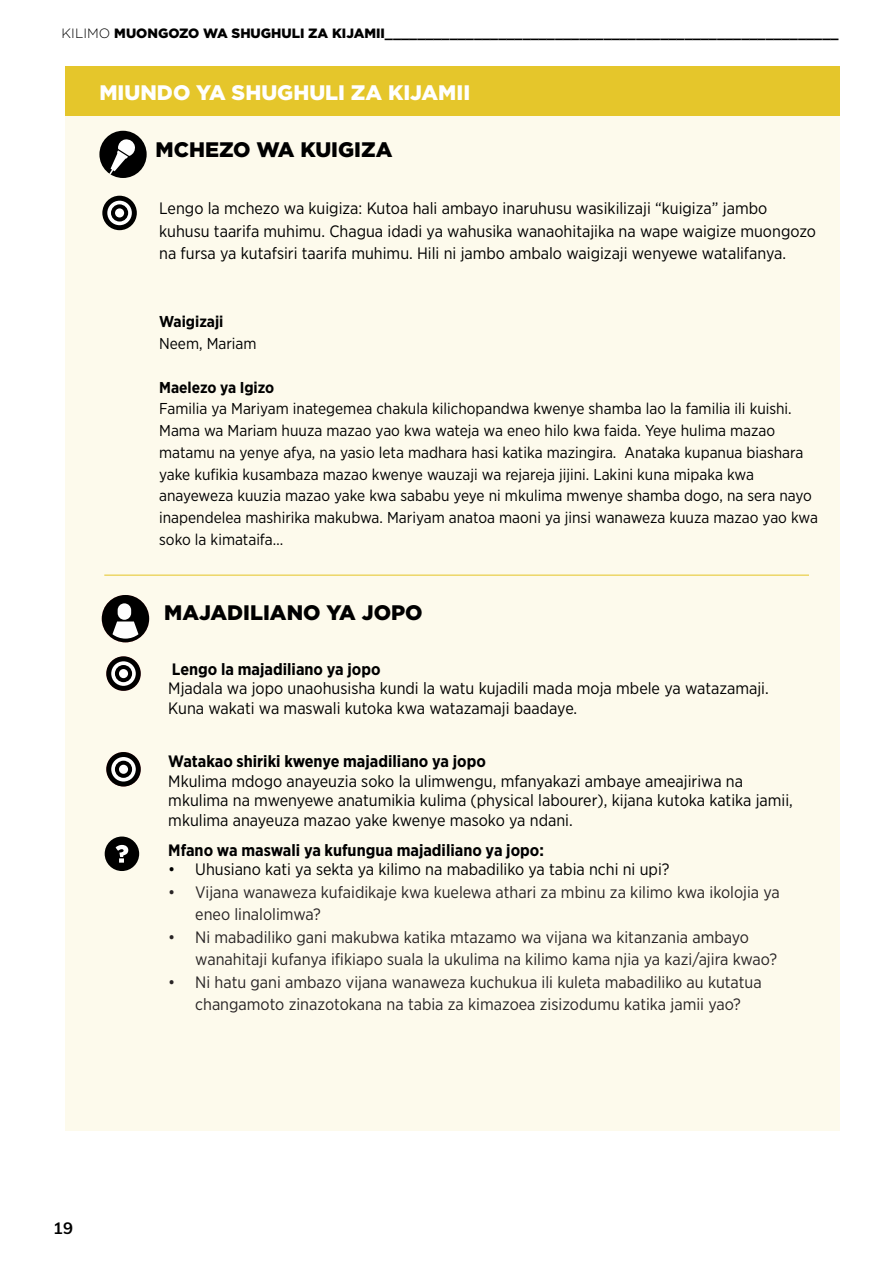
<style>
.page{position:relative;width:893px;height:1263px;background:#fff}
.page>*{position:absolute;margin:0;border:0;box-sizing:border-box;transform-origin:0 0}
.t1{font:900 21px "Gotham";color:#000}
.t2{font:900 21px "Gotham";color:#fff}
.t3{font:16.5px/19.5px "Gotham Narrow";color:#000}
.t4{font:16.5px/22.5px "Gotham Narrow";color:#282425}
.t5{font:700 16.5px "Gotham Narrow";color:#000}
.t6{font:700 16.5px "Muli";color:#000}
.t7{font:15.75px/21.8px "Gotham Narrow";color:#000}
.t8{font:700 15.75px "Gotham Narrow";color:#000}
.t9{font:900 13.5px "Gotham";color:#000}
.s1{font-weight:300}
</style>
<div class="page">
<div style="left:66px;top:97px;width:774px;height:1034px;background:#fdfaec"></div>
<div style="left:66px;top:66px;width:774px;height:50px;background:#e5c62b"></div>
<svg style="left:106px;top:656px;width:35px;height:35px"></svg>
<svg style="left:111px;top:661px;width:25px;height:25px"></svg>
<div style="left:115px;top:665px;width:17px;height:17px;background:#000;border-radius:50%"></div>
<div style="left:119px;top:669px;width:9px;height:9px;background:#fff;border-radius:50%"></div>
<div style="left:102px;top:595px;width:47px;height:47px;background:#000;border-radius:50%"></div>
<svg style="left:112px;top:621px;width:26px;height:18px"></svg>
<div style="left:118px;top:603px;width:13px;height:17px;background:#fff;border-radius:7px"></div>
<div style="left:105px;top:836px;width:34px;height:35px;background:#000;border-radius:50%"></div>
<svg style="left:116px;top:845px;width:12px;height:18px"></svg>
<hr style="left:104px;top:575px;width:705px;height:1px;background:#e7ca3a">
<div style="left:99px;top:131px;width:48px;height:47px;background:#000;border-radius:50%"></div>
<svg style="left:109px;top:139px;width:26px;height:35px"></svg>
<svg style="left:102px;top:196px;width:35px;height:34px"></svg>
<svg style="left:107px;top:201px;width:25px;height:24px"></svg>
<svg style="left:111px;top:204px;width:17px;height:18px"></svg>
<div style="left:115px;top:208px;width:9px;height:9px;background:#fff;border-radius:50%"></div>
<svg style="left:106px;top:752px;width:35px;height:34px"></svg>
<svg style="left:111px;top:757px;width:25px;height:24px"></svg>
<div style="left:115px;top:761px;width:17px;height:17px;background:#000;border-radius:50%"></div>
<div style="left:119px;top:765px;width:9px;height:9px;background:#fff;border-radius:50%"></div>
<p class="t9" style="left:62px;top:24px;width:778px"><span class="s1">KILIMO</span> MUONGOZO WA SHUGHULI ZA KIJAMII________________________________________________________</p>
<p class="t2" style="left:99px;top:79px;width:372px">MIUNDO YA SHUGHULI ZA KIJAMII</p>
<p class="t1" style="left:156px;top:135px;width:238px">MCHEZO WA KUIGIZA</p>
<p class="t3" style="left:159px;top:197px;width:658px;line-height:22.5px">Lengo la mchezo wa kuigiza: Kutoa hali ambayo inaruhusu wasikilizaji “kuigiza” jambo kuhusu taarifa muhimu. Chagua idadi ya wahusika wanaohitajika na wape waigize muongozo na fursa ya kutafsiri taarifa muhimu. Hili ni jambo ambalo waigizaji wenyewe watalifanya.</p>
<p class="t8" style="left:159px;top:312px;width:66px">Waigizaji</p>
<p class="t7" style="left:159px;top:332px;width:99px">Neem, Mariam</p>
<p class="t8" style="left:159px;top:377px;width:117px">Maelezo ya Igizo</p>
<p class="t7" style="left:159px;top:398px;width:660px">Familia ya Mariyam inategemea chakula kilichopandwa kwenye shamba lao la familia ili kuishi.<br>Mama wa Mariam huuza mazao yao kwa wateja wa eneo hilo kwa faida. Yeye hulima mazao matamu na yenye afya, na yasio leta madhara hasi katika mazingira. Anataka kupanua biashara yake kufikia kusambaza mazao kwenye wauzaji wa rejareja jijini. Lakini kuna mipaka kwa anayeweza kuuzia mazao yake kwa sababu yeye ni mkulima mwenye shamba dogo, na sera nayo inapendelea mashirika makubwa. Mariyam anatoa maoni ya jinsi wanaweza kuuza mazao yao kwa soko la kimataifa…</p>
<p class="t1" style="left:164px;top:598px;width:260px">MAJADILIANO YA JOPO</p>
<p class="t5" style="left:172px;top:658px;width:210px">Lengo la majadiliano ya jopo</p>
<p class="t3" style="left:168px;top:678px;width:602px">Mjadala wa jopo unaohusisha kundi la watu kujadili mada moja mbele ya watazamaji.<br>Kuna wakati wa maswali kutoka kwa watazamaji baadaye.</p>
<p class="t5" style="left:168px;top:751px;width:319px">Watakao shiriki kwenye majadiliano ya jopo</p>
<p class="t3" style="left:168px;top:771px;width:626px">Mkulima mdogo anayeuzia soko la ulimwengu, mfanyakazi ambaye ameajiriwa na mkulima na mwenyewe anatumikia kulima (physical labourer), kijana kutoka katika jamii, mkulima anayeuza mazao yake kwenye masoko ya ndani.</p>
<p class="t6" style="left:53px;top:1216px;width:21px">19</p>
<p class="t5" style="left:168px;top:839px;width:377px">Mfano wa maswali ya kufungua majadiliano ya jopo:</p>
<p class="t3" style="left:168px;top:859px;width:503px">• Uhusiano kati ya sekta ya kilimo na mabadiliko ya tabia nchi ni upi?</p>
<p class="t4" style="left:195px;top:880px;width:586px;text-indent:-27px">• Vijana wanaweza kufaidikaje kwa kuelewa athari za mbinu za kilimo kwa ikolojia ya eneo linalolimwa?</p>
<p class="t4" style="left:195px;top:925px;width:583px;text-indent:-27px">• Ni mabadiliko gani makubwa katika mtazamo wa vijana wa kitanzania ambayo wanahitaji kufanya ifikiapo suala la ukulima na kilimo kama njia ya kazi/ajira kwao?</p>
<p class="t4" style="left:168px;top:970px;width:595px;text-align:center">• Ni hatu gani ambazo vijana wanaweza kuchukua ili kuleta mabadiliko au kutatua changamoto zinazotokana na tabia za kimazoea zisizodumu katika jamii yao?</p>
</div>
